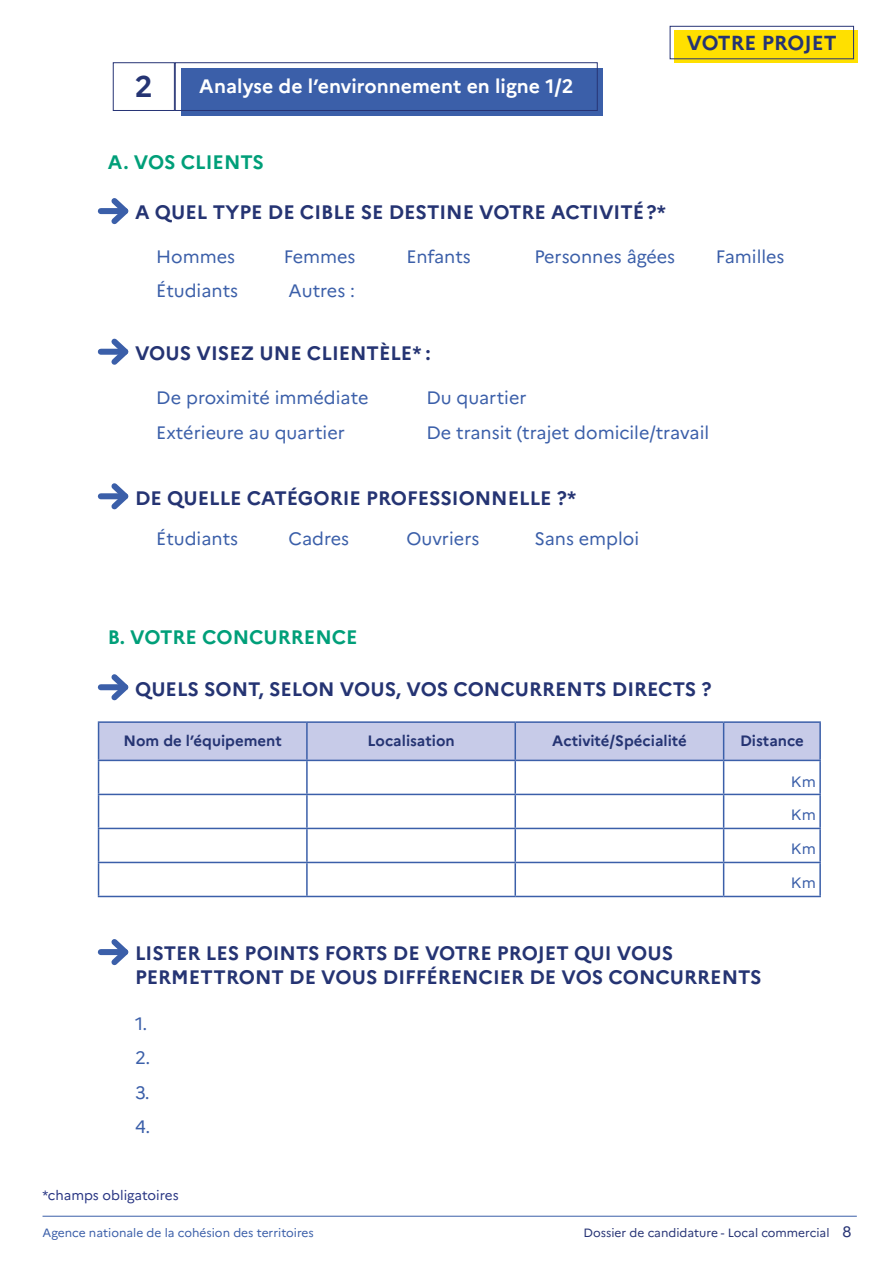
<style>
.page{position:relative;width:893px;height:1263px;background:#fff}
.page>*{position:absolute;margin:0;border:0;box-sizing:border-box;transform-origin:0 0}
.t1{font:700 29.85px "Marianne";color:#253473}
.t2{font:700 20.25px "Marianne";color:#253473}
.t3{font:700 19.5px/23.4px "Marianne";color:#253473}
.t4{font:700 19.5px "Marianne";color:#fff}
.t5{font:700 19.5px "Marianne";color:#009f79}
.t6{font:18px/34.5px "Marianne";color:#3b5fa9}
.t7{font:700 15px "Marianne";color:#253473}
.t8{font:15px/33px "Marianne";color:#3b5fa9}
.t9{font:13.5px "Marianne";color:#283583}
.t10{font:12px "Marianne";color:#3b5fa9}
.t11{font:12px "Marianne";color:#273475}
.s1{font-size:15px}
</style>
<div class="page">
<hr style="left:43px;top:1216px;width:814px;height:1px;background:#3b5fa9">
<div style="left:182px;top:68px;width:421px;height:48px;background:#3b5fa9"></div>
<div style="left:175px;top:62px;width:423px;height:49px;border:1px solid #273475"></div>
<div style="left:113px;top:62px;width:62px;height:49px;border:1px solid #273475"></div>
<div style="left:674px;top:30px;width:184px;height:32px;background:#ffe000"></div>
<div style="left:670px;top:26px;width:184px;height:33px;border:1px solid #273475"></div>
<div style="left:101px;top:208px;width:24px;height:6px;background:#3b5fa9"></div>
<svg style="left:106px;top:198px;width:23px;height:27px"></svg>
<div style="left:101px;top:349px;width:24px;height:6px;background:#3b5fa9"></div>
<svg style="left:106px;top:338px;width:23px;height:27px"></svg>
<div style="left:101px;top:493px;width:24px;height:6px;background:#3b5fa9"></div>
<svg style="left:106px;top:483px;width:23px;height:27px"></svg>
<div style="left:101px;top:684px;width:24px;height:6px;background:#3b5fa9"></div>
<svg style="left:106px;top:674px;width:23px;height:27px"></svg>
<div style="left:99px;top:723px;width:720px;height:37px;background:#c7cbe8"></div>
<hr style="left:98px;top:721px;width:209px;height:2px;background:#3b5fa9">
<hr style="left:98px;top:723px;width:1px;height:37px;background:#3b5fa9">
<hr style="left:307px;top:721px;width:208px;height:2px;background:#3b5fa9">
<hr style="left:306px;top:723px;width:2px;height:37px;background:#3b5fa9">
<hr style="left:515px;top:721px;width:209px;height:2px;background:#3b5fa9">
<hr style="left:514px;top:723px;width:2px;height:37px;background:#3b5fa9">
<hr style="left:724px;top:721px;width:97px;height:2px;background:#3b5fa9">
<hr style="left:723px;top:723px;width:1px;height:37px;background:#3b5fa9">
<hr style="left:819px;top:723px;width:2px;height:37px;background:#3b5fa9">
<hr style="left:98px;top:760px;width:209px;height:1px;background:#3b5fa9">
<hr style="left:98px;top:761px;width:1px;height:33px;background:#3b5fa9">
<hr style="left:307px;top:760px;width:208px;height:1px;background:#3b5fa9">
<hr style="left:306px;top:761px;width:2px;height:33px;background:#3b5fa9">
<hr style="left:515px;top:760px;width:209px;height:1px;background:#3b5fa9">
<hr style="left:514px;top:761px;width:2px;height:33px;background:#3b5fa9">
<hr style="left:724px;top:760px;width:97px;height:1px;background:#3b5fa9">
<hr style="left:723px;top:761px;width:1px;height:33px;background:#3b5fa9">
<hr style="left:819px;top:761px;width:2px;height:33px;background:#3b5fa9">
<hr style="left:98px;top:794px;width:209px;height:1px;background:#3b5fa9">
<hr style="left:98px;top:795px;width:1px;height:33px;background:#3b5fa9">
<hr style="left:307px;top:794px;width:208px;height:1px;background:#3b5fa9">
<hr style="left:306px;top:795px;width:2px;height:33px;background:#3b5fa9">
<hr style="left:515px;top:794px;width:209px;height:1px;background:#3b5fa9">
<hr style="left:514px;top:795px;width:2px;height:33px;background:#3b5fa9">
<hr style="left:724px;top:794px;width:97px;height:1px;background:#3b5fa9">
<hr style="left:723px;top:795px;width:1px;height:33px;background:#3b5fa9">
<hr style="left:819px;top:795px;width:2px;height:33px;background:#3b5fa9">
<hr style="left:98px;top:828px;width:209px;height:1px;background:#3b5fa9">
<hr style="left:98px;top:829px;width:1px;height:33px;background:#3b5fa9">
<hr style="left:307px;top:828px;width:208px;height:1px;background:#3b5fa9">
<hr style="left:306px;top:829px;width:2px;height:33px;background:#3b5fa9">
<hr style="left:515px;top:828px;width:209px;height:1px;background:#3b5fa9">
<hr style="left:514px;top:829px;width:2px;height:33px;background:#3b5fa9">
<hr style="left:724px;top:828px;width:97px;height:1px;background:#3b5fa9">
<hr style="left:723px;top:829px;width:1px;height:33px;background:#3b5fa9">
<hr style="left:819px;top:829px;width:2px;height:33px;background:#3b5fa9">
<hr style="left:98px;top:862px;width:209px;height:1px;background:#3b5fa9">
<hr style="left:98px;top:863px;width:1px;height:33px;background:#3b5fa9">
<hr style="left:307px;top:862px;width:208px;height:1px;background:#3b5fa9">
<hr style="left:306px;top:863px;width:2px;height:33px;background:#3b5fa9">
<hr style="left:515px;top:862px;width:209px;height:1px;background:#3b5fa9">
<hr style="left:514px;top:863px;width:2px;height:33px;background:#3b5fa9">
<hr style="left:724px;top:862px;width:97px;height:1px;background:#3b5fa9">
<hr style="left:723px;top:863px;width:1px;height:33px;background:#3b5fa9">
<hr style="left:819px;top:863px;width:2px;height:33px;background:#3b5fa9">
<hr style="left:98px;top:896px;width:209px;height:1px;background:#3b5fa9">
<hr style="left:307px;top:896px;width:208px;height:1px;background:#3b5fa9">
<hr style="left:515px;top:896px;width:209px;height:1px;background:#3b5fa9">
<hr style="left:724px;top:896px;width:97px;height:1px;background:#3b5fa9">
<div style="left:101px;top:949px;width:24px;height:6px;background:#3b5fa9"></div>
<svg style="left:106px;top:939px;width:23px;height:27px"></svg>
<h1 class="t1" style="left:135px;top:68px;width:19px">2</h1>
<p class="t4" style="left:199px;top:74px;width:376px">Analyse de l’environnement en ligne 1/2</p>
<p class="t2" style="left:687px;top:30px;width:151px">VOTRE PROJET</p>
<p class="t5" style="left:108px;top:150px;width:158px">A. VOS CLIENTS</p>
<p class="t3" style="left:135px;top:201px;width:532px">A QUEL TYPE DE CIBLE SE DESTINE VOTRE ACTIVITÉ?*</p>
<p class="t6" style="left:156px;top:239px;width:80px">Hommes</p>
<p class="t6" style="left:284px;top:239px;width:73px">Femmes</p>
<p class="t6" style="left:406px;top:239px;width:66px">Enfants</p>
<p class="t6" style="left:534px;top:239px;width:142px">Personnes âgées</p>
<p class="t6" style="left:716px;top:239px;width:70px">Familles</p>
<p class="t6" style="left:156px;top:273px;width:83px">Étudiants</p>
<p class="t6" style="left:289px;top:273px;width:68px">Autres :</p>
<p class="t3" style="left:135px;top:341px;width:297px">VOUS VISEZ UNE CLIENTÈLE* :</p>
<p class="t6" style="left:156px;top:381px;width:214px">De proximité immédiate</p>
<p class="t6" style="left:426px;top:381px;width:102px">Du quartier</p>
<p class="t6" style="left:156px;top:415px;width:190px">Extérieure au quartier</p>
<p class="t6" style="left:426px;top:415px;width:284px">De transit (trajet domicile/travail</p>
<p class="t3" style="left:135px;top:486px;width:443px">DE QUELLE CATÉGORIE PROFESSIONNELLE ?*</p>
<p class="t6" style="left:156px;top:522px;width:83px">Étudiants</p>
<p class="t6" style="left:289px;top:522px;width:62px">Cadres</p>
<p class="t6" style="left:406px;top:522px;width:75px">Ouvriers</p>
<p class="t6" style="left:534px;top:522px;width:106px">Sans emploi</p>
<p class="t5" style="left:108px;top:625px;width:251px">B. VOTRE CONCURRENCE</p>
<p class="t3" style="left:135px;top:677px;width:578px">QUELS SONT, SELON VOUS, VOS CONCURRENTS DIRECTS ?</p>
<p class="t7" style="left:123px;top:731px;width:160px">Nom de l’équipement</p>
<p class="t7" style="left:367px;top:731px;width:89px">Localisation</p>
<p class="t7" style="left:552px;top:731px;width:136px">Activité/Spécialité</p>
<p class="t7" style="left:740px;top:731px;width:65px">Distance</p>
<p class="t8" style="left:791px;top:765px;width:26px">Km<br>Km</p>
<p class="t8" style="left:791px;top:832px;width:26px">Km</p>
<p class="t3" style="left:135px;top:942px;width:628px">LISTER LES POINTS FORTS DE VOTRE PROJET QUI VOUS<br>PERMETTRONT DE VOUS DIFFÉRENCIER DE VOS CONCURRENTS</p>
<p class="t6" style="left:135px;top:1006px;width:17px">1.<br>2.<br>3.<br>4.</p>
<p class="t9" style="left:43px;top:1187px;width:138px">*champs obligatoires</p>
<p class="t8" style="left:791px;top:866px;width:26px">Km</p>
<p class="t10" style="left:43px;top:1225px;width:273px">Agence nationale de la cohésion des territoires</p>
<p class="t11" style="left:584px;top:1225px;width:269px">Dossier de candidature - Local commercial <span class="s1">8</span></p>
</div>
